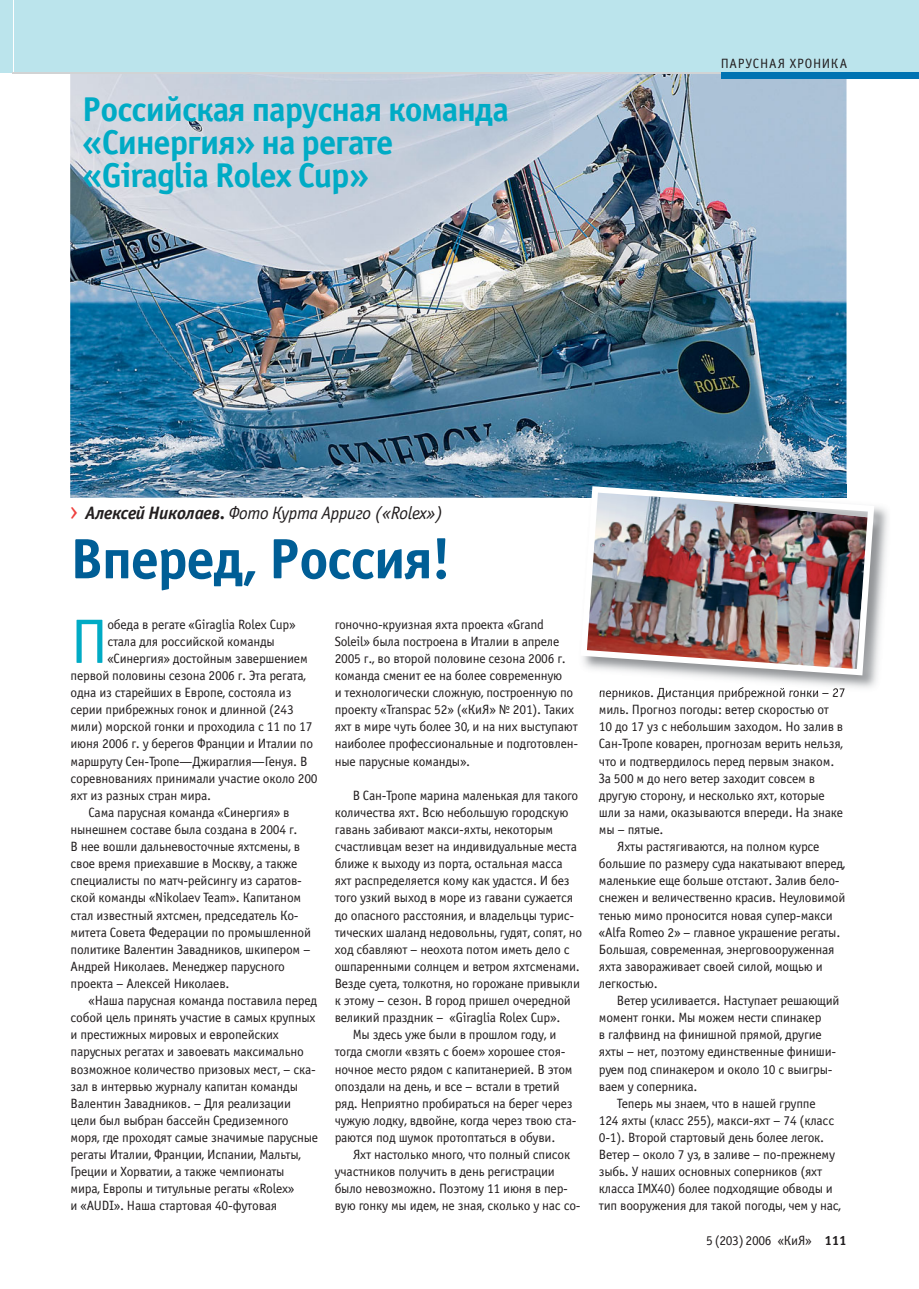
<style>
.page{position:relative;width:919px;height:1289px;background:#fff}
.page>*{position:absolute;margin:0;border:0;box-sizing:border-box;transform-origin:0 0}
.t1{font:63px "Officina Sans C";color:#00abc5}
.t2{font:700 57px "Officina Sans C";letter-spacing:-.03em;color:#005e96}
.t3{font:700 34.5px/33px "Officina Sans C";letter-spacing:-.03em;color:#00abc5}
.t4{font:italic 18px "Officina Sans C";letter-spacing:-.025em;color:#231f20}
.t5{font:13.5px/17.1px "Officina Sans C";letter-spacing:-.015em;color:#231f20}
.t6{font:13.5px "Officina Sans C";letter-spacing:.055em;color:#231f20}
.s1{font-weight:700}
</style>
<div class="page">
<img style="left:70px;top:74px;width:776px;height:423px">
<img style="left:579px;top:484px;width:309px;height:204px">
<img style="left:579px;top:484px;width:267px;height:13px">
<img style="left:659px;top:687px;width:186px;height:5px">
<img style="left:600px;top:687px;width:59px;height:5px">
<img style="left:580px;top:486px;width:294px;height:189px">
<div style="left:0;top:0;width:13px;height:73px;background:#bbe4ec"></div>
<div style="left:14px;top:0;width:904px;height:73px;background:#bbe4ec"></div>
<hr style="left:13px;top:73px;width:834px;height:1px;background:#d1d3d4">
<div style="left:721px;top:73px;width:197px;height:6px;background:#0073b2"></div>
<h3 class="t3" style="left:82px;top:96px;width:428px">Российская парусная команда «Синергия» на регате «Giraglia Rolex Cup»</h3>
<p class="t6" style="left:720px;top:59px;width:128px">ПАРУСНАЯ ХРОНИКА</p>
<h3 class="t4" style="left:85px;top:507px;width:359px"><span class="s1">Алексей Николаев.</span> Фото Курта Арриго («Rolex»)</h3>
<h2 class="t2" style="left:70px;top:539px;width:382px">Вперед, Россия!</h2>
<h1 class="t1" style="left:71px;top:618px;width:39px">П</h1>
<p class="t5" style="left:107px;top:617px;width:190px">обеда в регате «Giraglia Rolex Cup»</p>
<p class="t5" style="left:107px;top:634px;width:169px">стала для российской команды</p>
<p class="t5" style="left:107px;top:651px;width:202px">«Синергия» достойным завершением</p>
<p class="t5" style="left:71px;top:668px;width:237px">первой половины сезона 2006 г. Эта регата,</p>
<p class="t5" style="left:71px;top:685px;width:222px">одна из старейших в Европе, состояла из</p>
<p class="t5" style="left:71px;top:702px;width:225px">серии прибрежных гонок и длинной (243</p>
<p class="t5" style="left:71px;top:719px;width:243px">мили) морской гонки и проходила с 11 по 17</p>
<p class="t5" style="left:71px;top:736px;width:244px">июня 2006 г. у берегов Франции и Италии по</p>
<p class="t5" style="left:71px;top:753px;width:238px">маршруту Сен-Тропе—Джираглия—Генуя. В</p>
<p class="t5" style="left:71px;top:771px;width:248px">соревнованиях принимали участие около 200</p>
<p class="t5" style="left:71px;top:788px;width:142px">яхт из разных стран мира.</p>
<p class="t5" style="left:89px;top:805px;width:202px">Сама парусная команда «Синергия» в</p>
<p class="t5" style="left:71px;top:822px;width:228px">нынешнем составе была создана в 2004 г.</p>
<p class="t5" style="left:71px;top:839px;width:231px">В нее вошли дальневосточные яхтсмены, в</p>
<p class="t5" style="left:71px;top:856px;width:228px">свое время приехавшие в Москву, а также</p>
<p class="t5" style="left:71px;top:873px;width:233px">специалисты по матч-рейсингу из саратов-</p>
<p class="t5" style="left:71px;top:890px;width:232px">ской команды «Nikolaev Team». Капитаном</p>
<p class="t5" style="left:71px;top:907px;width:229px">стал известный яхтсмен, председатель Ко-</p>
<p class="t5" style="left:71px;top:924px;width:242px">митета Совета Федерации по промышленной</p>
<p class="t5" style="left:71px;top:942px;width:241px">политике Валентин Завадников, шкипером –</p>
<p class="t5" style="left:71px;top:959px;width:216px">Андрей Николаев. Менеджер парусного</p>
<p class="t5" style="left:71px;top:976px;width:160px">проекта – Алексей Николаев.</p>
<p class="t5" style="left:89px;top:993px;width:230px">«Наша парусная команда поставила перед</p>
<p class="t5" style="left:71px;top:1010px;width:246px">собой цель принять участие в самых крупных</p>
<p class="t5" style="left:71px;top:1027px;width:210px">и престижных мировых и европейских</p>
<p class="t5" style="left:71px;top:1044px;width:235px">парусных регатах и завоевать максимально</p>
<p class="t5" style="left:71px;top:1061px;width:247px">возможное количество призовых мест, – ска-</p>
<p class="t5" style="left:71px;top:1078px;width:229px">зал в интервью журналу капитан команды</p>
<p class="t5" style="left:71px;top:1095px;width:222px">Валентин Завадников. – Для реализации</p>
<p class="t5" style="left:71px;top:1113px;width:219px">цели был выбран бассейн Средиземного</p>
<p class="t5" style="left:71px;top:1130px;width:249px">моря, где проходят самые значимые парусные</p>
<p class="t5" style="left:71px;top:1147px;width:232px">регаты Италии, Франции, Испании, Мальты,</p>
<p class="t5" style="left:71px;top:1164px;width:215px">Греции и Хорватии, а также чемпионаты</p>
<p class="t5" style="left:71px;top:1181px;width:225px">мира, Европы и титульные регаты «Rolex»</p>
<p class="t5" style="left:71px;top:1198px;width:208px">и «AUDI». Наша стартовая 40-футовая</p>
<p class="t5" style="left:335px;top:617px;width:245px">гоночно-круизная яхта проекта «Grand Soleil» была построена в Италии в апреле 2005 г., во второй половине сезона 2006 г. команда сменит ее на более современную<br>и технологически сложную, построенную по проекту «Transpac 52» («КиЯ» № 201). Таких яхт в мире чуть более 30, и на них выступают наиболее профессиональные и подготовлен&shy;ные парусные команды».</p>
<p class="t5" style="left:353px;top:788px;width:227px">В Сан-Тропе марина маленькая для такого</p>
<p class="t5" style="left:335px;top:805px;width:235px">количества яхт. Всю небольшую городскую</p>
<p class="t5" style="left:335px;top:822px;width:220px">гавань забивают макси-яхты, некоторым</p>
<p class="t5" style="left:335px;top:839px;width:244px">счастливцам везет на индивидуальные места</p>
<p class="t5" style="left:335px;top:856px;width:229px">ближе к выходу из порта, остальная масса</p>
<p class="t5" style="left:335px;top:873px;width:236px">яхт распределяется кому как удастся. И без</p>
<p class="t5" style="left:335px;top:890px;width:240px">того узкий выход в море из гавани сужается</p>
<p class="t5" style="left:335px;top:907px;width:241px">до опасного расстояния, и владельцы турис-</p>
<p class="t5" style="left:335px;top:924px;width:249px">тических шаланд недовольны, гудят, сопят, но</p>
<p class="t5" style="left:335px;top:942px;width:236px">ход сбавляют – неохота потом иметь дело с</p>
<p class="t5" style="left:335px;top:959px;width:247px">ошпаренными солнцем и ветром яхтсменами.</p>
<p class="t5" style="left:335px;top:976px;width:247px">Везде суета, толкотня, но горожане привыкли</p>
<p class="t5" style="left:335px;top:993px;width:238px">к этому – сезон. В город пришел очередной</p>
<p class="t5" style="left:335px;top:1010px;width:227px">великий праздник – «Giraglia Rolex Cup».</p>
<p class="t5" style="left:353px;top:1027px;width:205px">Мы здесь уже были в прошлом году, и</p>
<p class="t5" style="left:335px;top:1044px;width:232px">тогда смогли «взять с боем» хорошее стоя-</p>
<p class="t5" style="left:335px;top:1061px;width:239px">ночное место рядом с капитанерией. В этом</p>
<p class="t5" style="left:335px;top:1078px;width:226px">опоздали на день, и все – встали в третий</p>
<p class="t5" style="left:335px;top:1095px;width:239px">ряд. Неприятно пробираться на берег через</p>
<p class="t5" style="left:335px;top:1113px;width:243px">чужую лодку, вдвойне, когда через твою ста-</p>
<p class="t5" style="left:335px;top:1130px;width:222px">раются под шумок протоптаться в обуви.</p>
<p class="t5" style="left:353px;top:1147px;width:219px">Яхт настолько много, что полный список</p>
<p class="t5" style="left:335px;top:1164px;width:222px">участников получить в день регистрации</p>
<p class="t5" style="left:335px;top:1181px;width:235px">было невозможно. Поэтому 11 июня в пер-</p>
<p class="t5" style="left:335px;top:1198px;width:247px">вую гонку мы идем, не зная, сколько у нас со-</p>
<p class="t5" style="left:599px;top:685px;width:248px">перников. Дистанция прибрежной гонки – 27</p>
<p class="t5" style="left:599px;top:702px;width:232px">миль. Прогноз погоды: ветер скоростью от</p>
<p class="t5" style="left:599px;top:719px;width:246px">10 до 17 уз с небольшим заходом. Но залив в</p>
<p class="t5" style="left:599px;top:736px;width:246px">Сан-Тропе коварен, прогнозам верить нельзя,</p>
<p class="t5" style="left:599px;top:753px;width:237px">что и подтвердилось перед первым знаком.</p>
<p class="t5" style="left:599px;top:771px;width:218px">За 500 м до него ветер заходит совсем в</p>
<p class="t5" style="left:599px;top:788px;width:227px">другую сторону, и несколько яхт, которые</p>
<p class="t5" style="left:599px;top:805px;width:246px">шли за нами, оказываются впереди. На знаке</p>
<p class="t5" style="left:599px;top:822px;width:66px">мы – пятые.</p>
<p class="t5" style="left:617px;top:839px;width:204px">Яхты растягиваются, на полном курсе</p>
<p class="t5" style="left:599px;top:856px;width:248px">большие по размеру суда накатывают вперед,</p>
<p class="t5" style="left:599px;top:873px;width:242px">маленькие еще больше отстают. Залив бело-</p>
<p class="t5" style="left:599px;top:890px;width:248px">снежен и величественно красив. Неуловимой</p>
<p class="t5" style="left:599px;top:907px;width:235px">тенью мимо проносится новая супер-макси</p>
<p class="t5" style="left:599px;top:924px;width:243px">«Alfa Romeo 2» – главное украшение регаты.</p>
<p class="t5" style="left:599px;top:942px;width:237px">Большая, современная, энерговооруженная</p>
<p class="t5" style="left:599px;top:959px;width:225px">яхта завораживает своей силой, мощью и</p>
<p class="t5" style="left:599px;top:976px;width:60px">легкостью.</p>
<p class="t5" style="left:617px;top:993px;width:224px">Ветер усиливается. Наступает решающий</p>
<p class="t5" style="left:599px;top:1010px;width:224px">момент гонки. Мы можем нести спинакер</p>
<p class="t5" style="left:599px;top:1027px;width:224px">в галфвинд на финишной прямой, другие</p>
<p class="t5" style="left:599px;top:1044px;width:239px">яхты – нет, поэтому единственные финиши-</p>
<p class="t5" style="left:599px;top:1061px;width:235px">руем под спинакером и около 10 с выигры-</p>
<p class="t5" style="left:599px;top:1078px;width:100px">ваем у соперника.</p>
<p class="t5" style="left:617px;top:1095px;width:200px">Теперь мы знаем, что в нашей группе</p>
<p class="t5" style="left:599px;top:1113px;width:237px">124 яхты (класс 255), макси-яхт – 74 (класс</p>
<p class="t5" style="left:599px;top:1130px;width:227px">0-1). Второй стартовый день более легок.</p>
<p class="t5" style="left:599px;top:1147px;width:238px">Ветер – около 7 уз, в заливе – по-прежнему</p>
<p class="t5" style="left:599px;top:1164px;width:225px">зыбь. У наших основных соперников (яхт</p>
<p class="t5" style="left:599px;top:1181px;width:235px">класса IMX40) более подходящие обводы и</p>
<p class="t5" style="left:599px;top:1198px;width:243px">тип вооружения для такой погоды, чем у нас,</p>
<p class="t5" style="left:706px;top:1232px;width:142px">5 (203) 2006 «КиЯ» <span class="s1">111</span></p>
</div>
